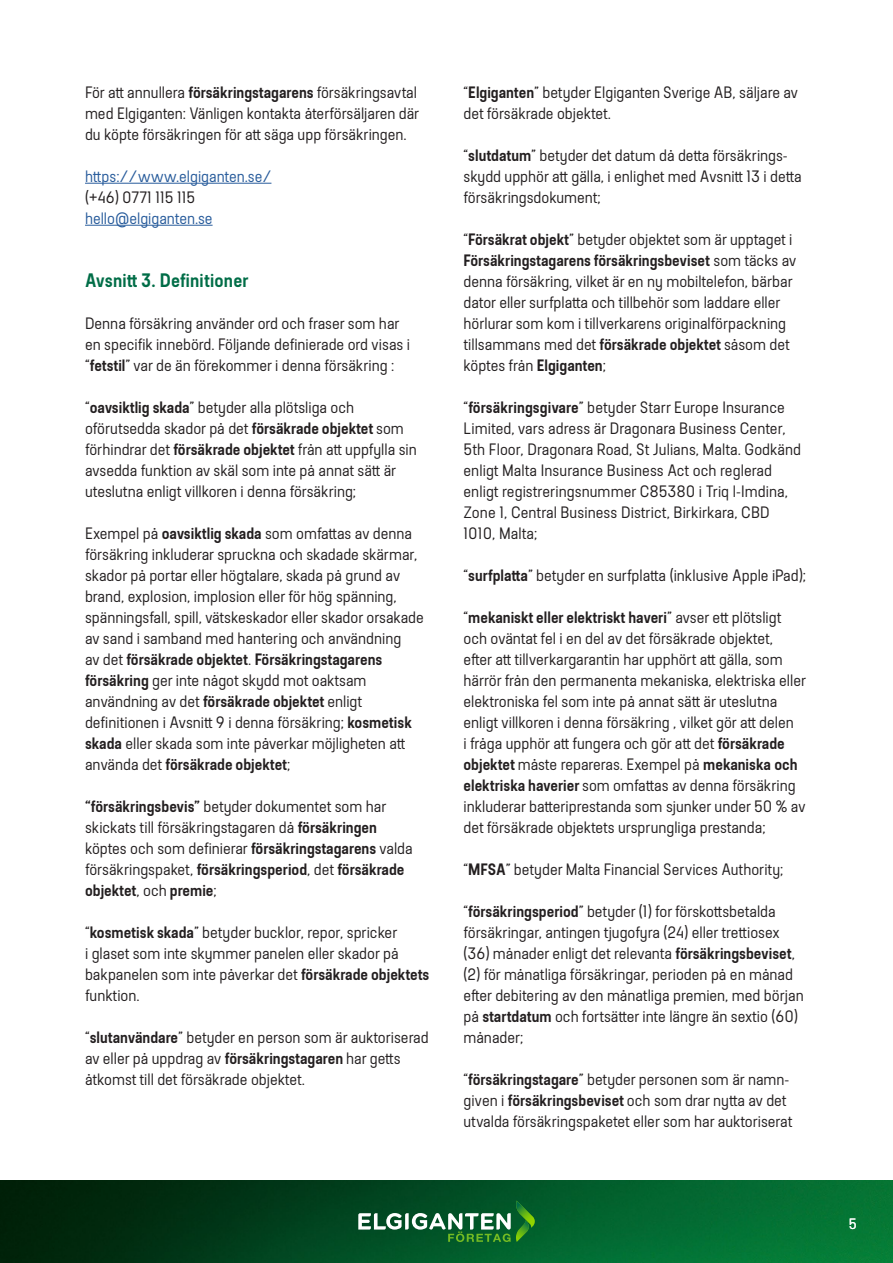
<style>
.page{position:relative;width:893px;height:1263px;background:#fff}
.page>*{position:absolute;margin:0;border:0;box-sizing:border-box;transform-origin:0 0}
.t1{font:600 19.5px "Elkjop Bodytext";letter-spacing:.01em;color:#006d47}
.t2{font:16.5px/21px "Elkjop Bodytext";color:#231f20}
.t3{font:16.5px "Elkjop Bodytext";color:#275b9b}
.t4{font:15px "Elkjop Bodytext";color:#fff}
.s1{font-weight:600}
</style>
<div class="page">
<img style="left:0;top:1180px;width:893px;height:83px">
<svg style="left:358px;top:1200px;width:177px;height:42px;background:#327549"></svg>
<hr style="left:85px;top:183px;width:186px;height:1px;background:#275b9b">
<hr style="left:85px;top:225px;width:128px;height:1px;background:#275b9b">
<p class="t2" style="left:85px;top:82px;width:336px">För att annullera <span class="s1">försäkringstagarens</span> försäkringsavtal med Elgiganten: Vänligen kontakta återförsäljaren där du köpte försäkringen för att säga upp försäkringen.</p>
<p class="t3" style="left:85px;top:167px;width:188px">https://www.elgiganten.se/</p>
<p class="t2" style="left:85px;top:187px;width:112px">(+46) 0771 115 115</p>
<p class="t3" style="left:85px;top:209px;width:129px">hello@elgiganten.se</p>
<p class="t1" style="left:85px;top:269px;width:165px">Avsnitt 3. Definitioner</p>
<p class="t2" style="left:85px;top:313px;width:327px">Denna försäkring använder ord och fraser som har en specifik innebörd. Följande definierade ord visas i “<span class="s1">fetstil</span>” var de än förekommer i denna försäkring :</p>
<p class="t2" style="left:85px;top:397px;width:333px">“<span class="s1">oavsiktlig skada</span>” betyder alla plötsliga och oförutsedda skador på det <span class="s1">försäkrade objektet</span> som förhindrar det <span class="s1">försäkrade objektet</span> från att uppfylla sin avsedda funktion av skäl som inte på annat sätt är uteslutna enligt villkoren i denna försäkring;</p>
<p class="t2" style="left:85px;top:523px;width:340px">Exempel på <span class="s1">oavsiktlig skada</span> som omfattas av denna försäkring inkluderar spruckna och skadade skärmar, skador på portar eller högtalare, skada på grund av brand, explosion, implosion eller för hög spänning, spänningsfall, spill, vätskeskador eller skador orsakade av sand i samband med hantering och användning<br>av det <span class="s1">försäkrade objektet</span>. <span class="s1">Försäkringstagarens försäkring</span> ger inte något skydd mot oaktsam användning av det <span class="s1">försäkrade objektet</span> enligt definitionen i Avsnitt 9 i denna försäkring; <span class="s1">kosmetisk skada</span> eller skada som inte påverkar möjligheten att använda det <span class="s1">försäkrade objektet</span>;</p>
<p class="t2" style="left:85px;top:796px;width:329px"><span class="s1">“försäkringsbevis”</span> betyder dokumentet som har skickats till försäkringstagaren då <span class="s1">försäkringen </span>köptes och som definierar <span class="s1">försäkringstagarens</span> valda försäkringspaket, <span class="s1">försäkringsperiod</span>, det <span class="s1">försäkrade objektet</span>, och <span class="s1">premie</span>;</p>
<p class="t2" style="left:85px;top:922px;width:346px">“<span class="s1">kosmetisk skada</span>” betyder bucklor, repor, spricker<br>i glaset som inte skymmer panelen eller skador på bakpanelen som inte påverkar det <span class="s1">försäkrade objektets </span>funktion.</p>
<p class="t2" style="left:85px;top:1027px;width:345px">“<span class="s1">slutanvändare</span>” betyder en person som är auktoriserad av eller på uppdrag av <span class="s1">försäkringstagaren</span> har getts åtkomst till det försäkrade objektet.</p>
<p class="t2" style="left:463px;top:82px;width:336px">“<span class="s1">Elgiganten</span>” betyder Elgiganten Sverige AB, säljare av det försäkrade objektet.</p>
<p class="t2" style="left:463px;top:145px;width:340px">“<span class="s1">slutdatum</span>” betyder det datum då detta försäkrings&shy;skydd upphör att gälla, i enlighet med Avsnitt 13 i detta försäkringsdokument;</p>
<p class="t2" style="left:463px;top:229px;width:334px">“<span class="s1">Försäkrat objekt</span>” betyder objektet som är upptaget i <span class="s1">Försäkringstagarens försäkringsbeviset</span> som täcks av denna försäkring, vilket är en ny mobiltelefon, bärbar dator eller surfplatta och tillbehör som laddare eller hörlurar som kom i tillverkarens originalförpackning tillsammans med det <span class="s1">försäkrade objektet</span> såsom det köptes från <span class="s1">Elgiganten</span>;</p>
<p class="t2" style="left:463px;top:397px;width:339px">“<span class="s1">försäkringsgivare</span>” betyder Starr Europe Insurance Limited, vars adress är Dragonara Business Center, 5th Floor, Dragonara Road, St Julians, Malta. Godkänd enligt Malta Insurance Business Act och reglerad enligt registreringsnummer C85380 i Triq l-Imdina, Zone 1, Central Business District, Birkirkara, CBD 1010, Malta;</p>
<p class="t2" style="left:463px;top:565px;width:344px">“<span class="s1">surfplatta</span>” betyder en surfplatta (inklusive Apple iPad);</p>
<p class="t2" style="left:463px;top:607px;width:344px">“<span class="s1">mekaniskt eller elektriskt haveri</span>” avser ett plötsligt och oväntat fel i en del av det försäkrade objektet,<br>efter att tillverkargarantin har upphört att gälla, som härrör från den permanenta mekaniska, elektriska eller elektroniska fel som inte på annat sätt är uteslutna enligt villkoren i denna försäkring , vilket gör att delen<br>i fråga upphör att fungera och gör att det <span class="s1">försäkrade objektet</span> måste repareras. Exempel på <span class="s1">mekaniska och elektriska haverier</span> som omfattas av denna försäkring inkluderar batteriprestanda som sjunker under 50 % av det försäkrade objektets ursprungliga prestanda;</p>
<p class="t2" style="left:463px;top:859px;width:321px">“<span class="s1">MFSA</span>” betyder Malta Financial Services Authority;</p>
<p class="t2" style="left:463px;top:901px;width:342px">“<span class="s1">försäkringsperiod</span>” betyder (1) for förskottsbetalda försäkringar, antingen tjugofyra (24) eller trettiosex (36) månader enligt det relevanta <span class="s1">försäkringsbeviset</span>, (2) för månatliga försäkringar, perioden på en månad efter debitering av den månatliga premien, med början på <span class="s1">startdatum</span> och fortsätter inte längre än sextio (60) månader;</p>
<p class="t2" style="left:463px;top:1069px;width:330px">“<span class="s1">försäkringstagare</span>” betyder personen som är namn&shy;given i <span class="s1">försäkringsbeviset</span> och som drar nytta av det utvalda försäkringspaketet eller som har auktoriserat</p>
<p class="t4" style="left:849px;top:1216px;width:9px">5</p>
</div>
